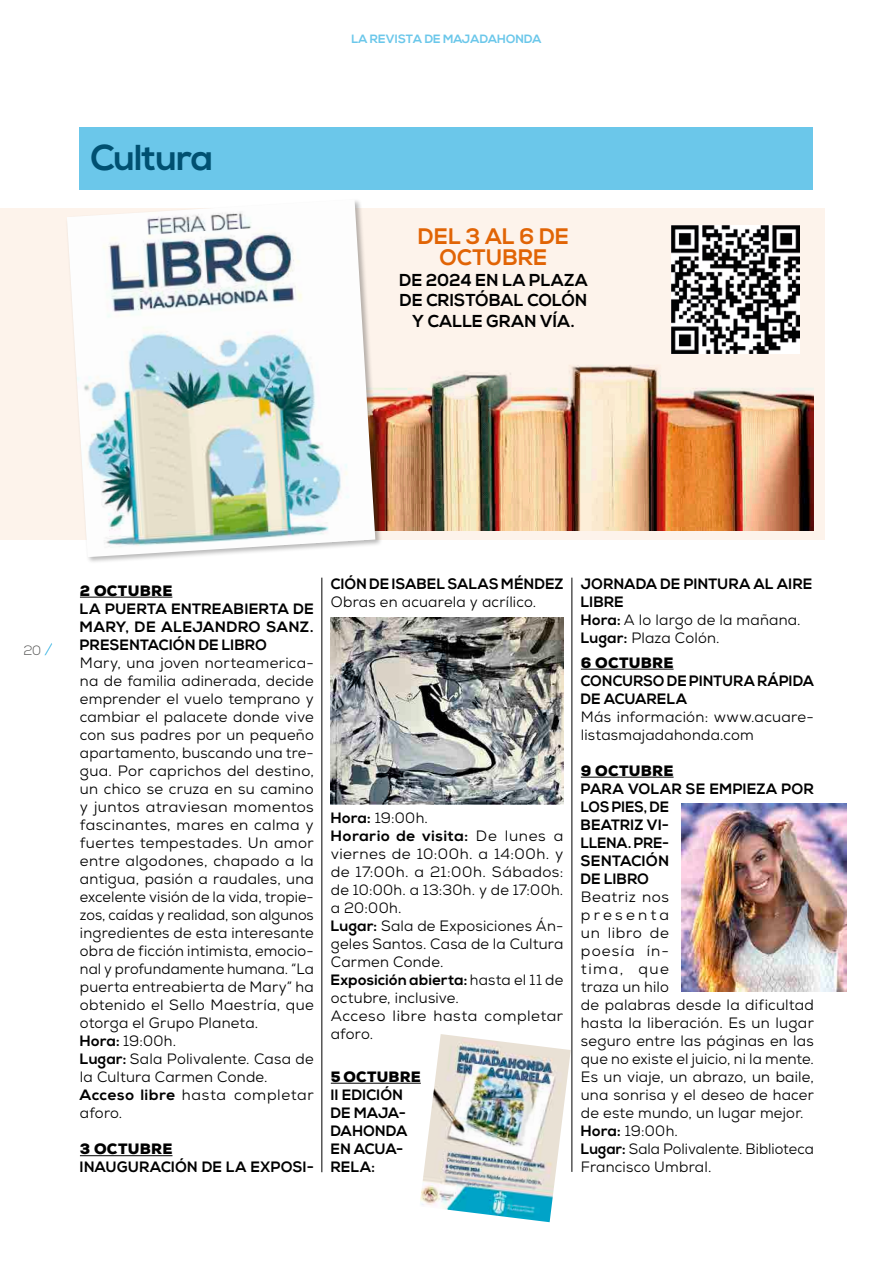
<style>
.page{position:relative;width:893px;height:1263px;background:#fff}
.page>*{position:absolute;margin:0;border:0;box-sizing:border-box;transform-origin:0 0}
.TITULO{font:700 36px "Nexa";letter-spacing:-.02em;color:#005071}
.TEXTO_AGENDA{font:700 22.35px/20.7px "Nexa";letter-spacing:.02em;color:#e16405;text-align:center}
.TEXTO_AGENDA-2{font:700 17.25px/20.7px "Nexa";letter-spacing:.015em;color:#000;text-align:center}
.TEXTO_AGENDA-3{font:15px/18px "Nexa";letter-spacing:.015em;color:#000}
.TEXTO_AGENDA-4{font:700 15px/18px "Nexa";letter-spacing:.025em;color:#000}
.TEXTO_AGENDA-5{font:15px/18px "Nexa";letter-spacing:.015em;color:#000;scale:.96 1}
.TEXTO{font:900 15px "Nexa";letter-spacing:.02em;color:#000}
.TEXTO_AGENDA-6{font:15px/18px "Nexa";letter-spacing:.035em;color:#000}
.t1{font:300 13.5px "Nexa";color:#565655}
.t2{font:700 12px "Nexa";color:#6bc7ea}
.s1{font-weight:700}
</style>
<div class="page">
<div style="left:0;top:208px;width:825px;height:332px;background:#fdf3eb"></div>
<img style="left:382px;top:308px;width:432px;height:222px">
<div style="left:80px;top:128px;width:733px;height:62px;background:#6bc7ea"></div>
<hr style="left:80px;top:597px;width:92px;height:1px;background:#000">
<hr style="left:80px;top:1155px;width:92px;height:1px;background:#000">
<hr style="left:331px;top:1083px;width:90px;height:1px;background:#000">
<img style="left:331px;top:617px;width:233px;height:188px">
<hr style="left:321px;top:578px;width:1px;height:594px;background:#000">
<hr style="left:571px;top:578px;width:1px;height:594px;background:#000">
<hr style="left:581px;top:669px;width:93px;height:1px;background:#000">
<hr style="left:581px;top:777px;width:93px;height:1px;background:#000">
<div style="left:65px;top:198px;width:317px;height:367px;background:#000;opacity:.28"></div>
<img style="left:67px;top:199px;width:308px;height:358px">
<img style="left:672px;top:226px;width:128px;height:127px">
<img style="left:420px;top:1034px;width:151px;height:188px">
<img style="left:682px;top:803px;width:164px;height:189px">
<svg style="left:44px;top:643px;width:8px;height:12px"></svg>
<p class="TITULO" style="left:90px;top:136px;width:124px">Cultura</p>
<p class="t2" style="left:351px;top:32px;width:191px">LA REVISTA DE MAJADAHONDA</p>
<p class="TEXTO_AGENDA" style="left:418px;top:227px;width:152px">DEL 3 AL 6 DE<br>OCTUBRE</p>
<p class="TEXTO_AGENDA-2" style="left:399px;top:270px;width:190px">DE 2024 EN LA PLAZA<br>DE CRISTÓBAL COLÓN<br>Y CALLE GRAN VÍA.</p>
<p class="t1" style="left:24px;top:643px;width:19px">20</p>
<p class="TEXTO" style="left:80px;top:581px;width:94px">2 OCTUBRE</p>
<p class="TEXTO_AGENDA-4" style="left:80px;top:600px;width:235px;text-align:justify">LA PUERTA ENTREABIERTA DE MARY, DE ALEJANDRO SANZ.<br>PRESENTACIÓN DE LIBRO</p>
<p class="TEXTO_AGENDA-3" style="left:80px;top:653px;width:235px;text-align:justify">Mary, una joven norteamerica&shy;na de familia adinerada, decide emprender el vuelo temprano y cambiar el palacete donde vive con sus padres por un pequeño apartamento, buscando una tre&shy;gua. Por caprichos del destino, un chico se cruza en su camino y juntos atraviesan momentos fascinantes, mares en calma y fuertes tempestades. Un amor entre algodones, chapado a la antigua, pasión a raudales, una excelente visión de la vida, tropie&shy;zos, caídas y realidad, son algunos ingredientes de esta interesante obra de ficción intimista, emocio&shy;nal y profundamente humana. “La puerta entreabierta de Mary” ha obtenido el Sello Maestría, que otorga el Grupo Planeta.</p>
<p class="TEXTO_AGENDA-3" style="left:80px;top:1032px;width:98px"><span class="s1">Hora:</span> 19:00h.</p>
<p class="TEXTO_AGENDA-3" style="left:80px;top:1050px;width:235px"><span class="s1">Lugar:</span> Sala Polivalente. Casa de la Cultura Carmen Conde.</p>
<p class="TEXTO_AGENDA-6" style="left:80px;top:1086px;width:235px"><span class="s1">Acceso libre</span> hasta completar aforo.</p>
<p class="TEXTO" style="left:80px;top:1139px;width:94px">3 OCTUBRE</p>
<p class="TEXTO_AGENDA-4" style="left:80px;top:1158px;width:235px">INAUGURACIÓN DE LA EXPOSI-</p>
<p class="TEXTO_AGENDA-4" style="left:331px;top:575px;width:234px">CIÓN DE ISABEL SALAS MÉNDEZ</p>
<p class="TEXTO_AGENDA-3" style="left:331px;top:593px;width:207px">Obras en acuarela y acrílico.</p>
<p class="TEXTO_AGENDA-3" style="left:331px;top:809px;width:99px"><span class="s1">Hora:</span> 19:00h.</p>
<p class="TEXTO_AGENDA-3" style="left:331px;top:827px;width:234px;text-align:justify"><span class="s1">Horario de visita:</span> De lunes a viernes de 10:00h. a 14:00h. y de 17:00h. a 21:00h. Sábados: de 10:00h. a 13:30h. y de 17:00h. a 20:00h.</p>
<p class="TEXTO_AGENDA-3" style="left:331px;top:917px;width:234px;text-align:justify"><span class="s1">Lugar:</span> Sala de Exposiciones Án&shy;geles Santos. Casa de la Cultura Carmen Conde.</p>
<p class="TEXTO_AGENDA-3" style="left:331px;top:971px;width:234px"><span class="s1">Exposición abierta:</span> hasta el 11 de octubre, inclusive.</p>
<p class="TEXTO_AGENDA-3" style="left:331px;top:1007px;width:234px">Acceso libre hasta completar aforo.</p>
<p class="TEXTO" style="left:331px;top:1067px;width:91px">5 OCTUBRE</p>
<p class="TEXTO_AGENDA-4" style="left:331px;top:1086px;width:78px">II EDICIÓN<br>DE MAJA-<br>DAHONDA<br>EN ACUA-<br>RELA:</p>
<p class="TEXTO_AGENDA-4" style="left:581px;top:575px;width:233px">JORNADA DE PINTURA AL AIRE<br>LIBRE</p>
<p class="TEXTO_AGENDA-3" style="left:581px;top:611px;width:221px"><span class="s1">Hora:</span> A lo largo de la mañana.</p>
<p class="TEXTO_AGENDA-3" style="left:581px;top:629px;width:140px"><span class="s1">Lugar:</span> Plaza Colón.</p>
<p class="TEXTO" style="left:581px;top:653px;width:94px">6 OCTUBRE</p>
<p class="TEXTO_AGENDA-4" style="left:581px;top:672px;width:235px">CONCURSO DE PINTURA RÁPIDA<br>DE ACUARELA</p>
<p class="TEXTO_AGENDA-3" style="left:581px;top:707px;width:235px">Más información: www.acuare&shy;listasmajadahonda.com</p>
<p class="TEXTO" style="left:581px;top:761px;width:94px">9 OCTUBRE</p>
<p class="TEXTO_AGENDA-4" style="left:581px;top:780px;width:234px">PARA VOLAR SE EMPIEZA POR<br>LOS PIES, DE<br>BEATRIZ VI-<br>LLENA. PRE-<br>SENTACIÓN<br>DE LIBRO</p>
<p class="TEXTO_AGENDA-3" style="left:581px;top:887px;width:235px">Beatriz nos<br>presenta<br>un libro de<br>poesía ín-<br>tima, que<br>traza un hilo<br>de palabras desde la dificultad hasta la liberación. Es un lugar seguro entre las páginas en las que no existe el juicio, ni la mente.<br>Es un viaje, un abrazo, un baile, una sonrisa y el deseo de hacer de este mundo, un lugar mejor.</p>
<p class="TEXTO_AGENDA-3" style="left:581px;top:1121px;width:99px"><span class="s1">Hora:</span> 19:00h.</p>
<p class="TEXTO_AGENDA-5" style="left:581px;top:1139px;width:244px"><span class="s1">Lugar:</span> Sala Polivalente. Biblioteca<br>Francisco Umbral.</p>
</div>
